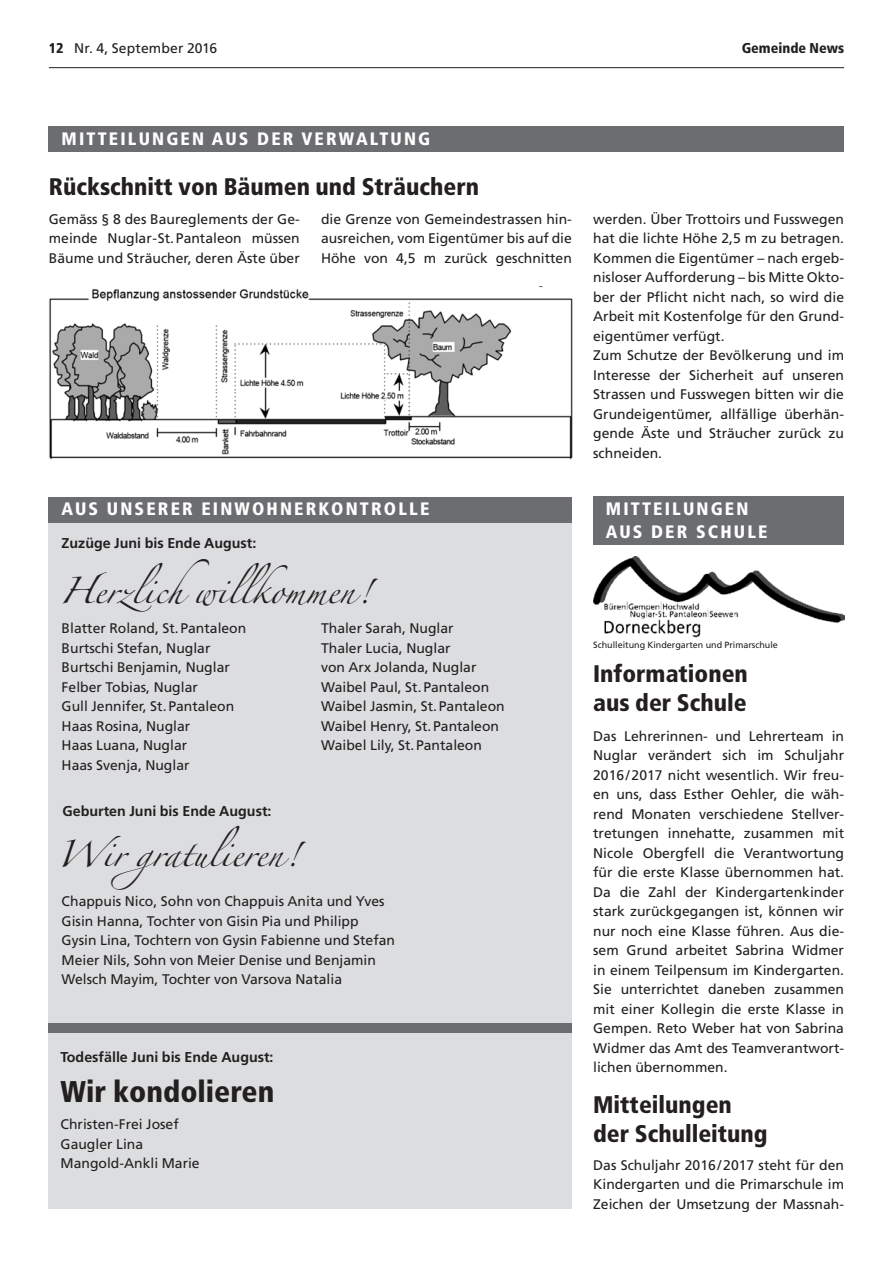
<style>
.page{position:relative;width:893px;height:1263px;background:#fff}
.page>*{position:absolute;margin:0;border:0;box-sizing:border-box;transform-origin:0 0}
.t1{font:900 condensed 30px "Frutiger LT";color:#231f20}
.t2{font:900 condensed 24px/29.2px "Frutiger LT";color:#231f20}
.t3{font:24px "Zapfino Extra LTX One";color:#231f20}
.t4{font:900 condensed 18px/22.5px "Frutiger LT";letter-spacing:.12em;color:#fff}
.t5{font:700 14.25px "Frutiger LT";color:#231f20}
.t6{font:900 condensed 14.25px "Frutiger LT";color:#231f20}
.t7{font:13.95px/19.5px "Frutiger LT";color:#231f20}
.t8{font:9px "Frutiger LT";color:#231f20}
.s1{font-weight:900;font-stretch:condensed;font-size:14.25px}
.s2{font-family:"Zapfino Extra LTX Two"}
</style>
<div class="page">
<hr style="left:49px;top:67px;width:795px;height:1px;background:#231f20">
<div style="left:49px;top:507px;width:523px;height:702px;background:#dcdddf"></div>
<div style="left:49px;top:497px;width:523px;height:25px;background:#6c6d70"></div>
<div style="left:49px;top:1023px;width:523px;height:10px;background:#6c6d70"></div>
<div style="left:49px;top:126px;width:795px;height:26px;background:#6c6d70"></div>
<img style="left:49px;top:287px;width:524px;height:173px">
<div style="left:593px;top:497px;width:251px;height:48px;background:#6c6d70"></div>
<img style="left:593px;top:556px;width:251px;height:82px">
<p class="t7" style="left:49px;top:39px;width:170px"><span class="s1">12</span> Nr. 4, September 2016</p>
<p class="t6" style="left:742px;top:40px;width:104px">Gemeinde News</p>
<p class="t4" style="left:62px;top:127px;width:370px">MITTEILUNGEN AUS DER VERWALTUNG</p>
<h2 class="t2" style="left:49px;top:172px;width:432px">Rückschnitt von Bäumen und Sträuchern</h2>
<p class="t7" style="left:49px;top:209px;width:252px;text-align:justify">Gemäss § 8 des Baureglements der Ge&shy;meinde Nuglar-St.Pantaleon müssen Bäume und Sträucher, deren Äste über</p>
<p class="t7" style="left:321px;top:209px;width:252px;text-align:justify">die Grenze von Gemeindestrassen hin&shy;ausreichen, vom Eigentümer bis auf die Höhe von 4,5 m zurück geschnitten</p>
<p class="t7" style="left:593px;top:209px;width:252px">werden. Über Trottoirs und Fusswegen hat die lichte Höhe 2,5 m zu betragen.<br>Kommen die Eigentümer – nach ergeb&shy;nisloser Aufforderung – bis Mitte Okto&shy;ber der Pflicht nicht nach, so wird die Arbeit mit Kostenfolge für den Grund&shy;eigentümer verfügt.<br>Zum Schutze der Bevölkerung und im Interesse der Sicherheit auf unseren Strassen und Fusswegen bitten wir die Grundeigentümer, allfällige überhän&shy;gende Äste und Sträucher zurück zu schneiden.</p>
<p class="t4" style="left:62px;top:498px;width:369px">AUS UNSERER EINWOHNERKONTROLLE</p>
<p class="t5" style="left:62px;top:534px;width:196px">Zuzüge Juni bis Ende August:</p>
<h2 class="t3" style="left:60px;top:581px;width:312px">Herzlichwillkommen!</h2>
<p class="t7" style="left:62px;top:619px;width:186px">Blatter Roland, St.Pantaleon<br>Burtschi Stefan, Nuglar<br>Burtschi Benjamin, Nuglar<br>Felber Tobias, Nuglar<br>Gull Jennifer, St.Pantaleon<br>Haas Rosina, Nuglar<br>Haas Luana, Nuglar<br>Haas Svenja, Nuglar</p>
<p class="t5" style="left:63px;top:803px;width:211px">Geburten Juni bis Ende August:</p>
<h2 class="t3" style="left:57px;top:843px;width:243px">Wir <span class="s2">g</span>ratulieren!</h2>
<p class="t7" style="left:321px;top:619px;width:185px">Thaler Sarah, Nuglar<br>Thaler Lucia, Nuglar<br>von Arx Jolanda, Nuglar<br>Waibel Paul, St.Pantaleon<br>Waibel Jasmin, St.Pantaleon<br>Waibel Henry, St.Pantaleon<br>Waibel Lily, St.Pantaleon</p>
<p class="t7" style="left:62px;top:892px;width:335px">Chappuis Nico, Sohn von Chappuis Anita und Yves Gisin Hanna, Tochter von Gisin Pia und Philipp Gysin Lina, Tochtern von Gysin Fabienne und Stefan Meier Nils, Sohn von Meier Denise und Benjamin Welsch Mayim, Tochter von Varsova Natalia</p>
<p class="t5" style="left:61px;top:1049px;width:214px">Todesfälle Juni bis Ende August:</p>
<h1 class="t1" style="left:61px;top:1074px;width:215px">Wir kondolieren</h1>
<p class="t7" style="left:61px;top:1115px;width:141px">Christen-Frei Josef<br>Gaugler Lina<br>Mangold-Ankli Marie</p>
<p class="t4" style="left:606px;top:498px;width:163px">MITTEILUNGEN<br>AUS DER SCHULE</p>
<p class="t8" style="left:593px;top:640px;width:186px">Schulleitung Kindergarten und Primarschule</p>
<h2 class="t2" style="left:593px;top:659px;width:156px">Informationen aus der Schule</h2>
<p class="t7" style="left:593px;top:726px;width:252px;text-align:justify">Das Lehrerinnen- und Lehrerteam in Nuglar verändert sich im Schuljahr 2016/2017 nicht wesentlich. Wir freu&shy;en uns, dass Esther Oehler, die wäh&shy;rend Monaten verschiedene Stellver&shy;tretungen innehatte, zusammen mit Nicole Obergfell die Verantwortung für die erste Klasse übernommen hat.<br>Da die Zahl der Kindergartenkinder stark zurückgegangen ist, können wir nur noch eine Klasse führen. Aus die&shy;sem Grund arbeitet Sabrina Widmer in einem Teilpensum im Kindergarten.<br>Sie unterrichtet daneben zusammen mit einer Kollegin die erste Klasse in Gempen. Reto Weber hat von Sabrina Widmer das Amt des Teamverantwort&shy;lichen übernommen.</p>
<h2 class="t2" style="left:593px;top:1090px;width:176px">Mitteilungen der Schulleitung</h2>
<p class="t7" style="left:593px;top:1155px;width:252px;text-align:justify">Das Schuljahr 2016/2017 steht für den Kindergarten und die Primarschule im Zeichen der Umsetzung der Massnah-</p>
</div>
